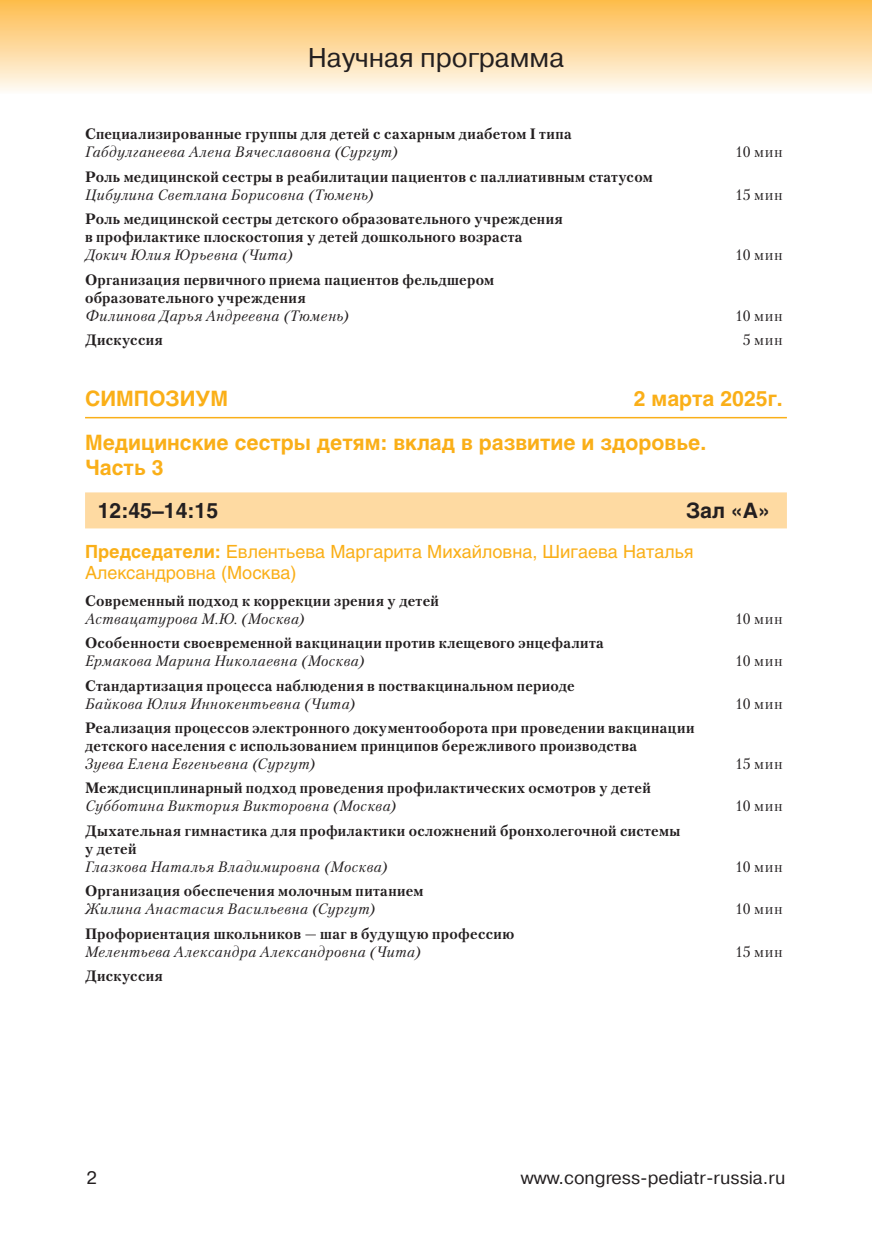
<style>
.page{position:relative;width:872px;height:1234px;background:#fff}
.page>*{position:absolute;margin:0;border:0;box-sizing:border-box;transform-origin:0 0}
.t1{font:27px "Pragmatica";color:#231f20}
.green_noLine_18-02{font:700 21px/25.2px "Helios C";color:#faaf18}
.name_green_18-02-2{font:700 21px "Helios C";color:#faaf18}
.time_s_18-02-2019{font:700 21px "Helios C";color:#231f20}
.кто_18-02-2019{font:18px/21.6px "Helios C";color:#faaf18}
.t2{font:18px "Pragmatica";color:#231f20}
.body_text__BOLD{font:15px/18px "Petersburg Bold Cyrillic";letter-spacing:.02em;color:#231f20}
.body_text_italic{font:15px "Petersburg Italic Cyrillic";letter-spacing:.035em;color:#231f20}
.body_text_italic-2{font:15px "Petersburg Cyrillic";letter-spacing:.035em;color:#231f20}
.body_text__BOLD-2{font:15px "Petersburg Cyrillic";color:#231f20}
.s1{font-weight:700}
</style>
<div class="page">
<div style="left:0;top:0;width:872px;height:94px;background:linear-gradient(to bottom,#febb4b,#fefaf4)"></div>
<hr style="left:85px;top:417px;width:702px;height:1px;background:#faaf18">
<div style="left:85px;top:492px;width:702px;height:36px;background:#fedaa2"></div>
<h1 class="t1" style="left:308px;top:41px;width:258px">Научная программа</h1>
<p class="body_text__BOLD" style="left:85px;top:125px;width:488px">Специализированные группы для детей с сахарным диабетом I типа</p>
<p class="body_text_italic" style="left:85px;top:142px;width:314px">Габдулганеева Алена Вячеславовна (Сургут)</p>
<p class="body_text_italic-2" style="left:735px;top:142px;width:49px">10 мин</p>
<p class="body_text__BOLD" style="left:85px;top:168px;width:569px">Роль медицинской сестры в реабилитации пациентов с паллиативным статусом</p>
<p class="body_text_italic" style="left:85px;top:185px;width:290px">Цибулина Светлана Борисовна (Тюмень)</p>
<p class="body_text_italic-2" style="left:735px;top:184px;width:49px">15 мин</p>
<p class="body_text__BOLD" style="left:85px;top:210px;width:479px">Роль медицинской сестры детского образовательного учреждения в профилактике плоскостопия у детей дошкольного возраста</p>
<p class="body_text_italic" style="left:85px;top:245px;width:209px">Докич Юлия Юрьевна (Чита)</p>
<p class="body_text_italic-2" style="left:735px;top:244px;width:49px">10 мин</p>
<p class="body_text__BOLD" style="left:85px;top:271px;width:411px">Организация первичного приема пациентов фельдшером образовательного учреждения</p>
<p class="body_text_italic" style="left:85px;top:305px;width:265px">Филинова Дарья Андреевна (Тюмень)</p>
<p class="body_text_italic-2" style="left:735px;top:305px;width:49px">10 мин</p>
<p class="body_text__BOLD" style="left:85px;top:331px;width:79px">Дискуссия</p>
<p class="body_text__BOLD-2" style="left:742px;top:329px;width:41px">5 мин</p>
<p class="name_green_18-02-2" style="left:85px;top:386px;width:144px">СИМПОЗИУМ</p>
<p class="name_green_18-02-2" style="left:634px;top:386px;width:150px">2 марта 2025г.</p>
<p class="green_noLine_18-02" style="left:85px;top:429px;width:622px">Медицинские сестры детям: вклад в развитие и здоровье.<br>Часть 3</p>
<p class="time_s_18-02-2019" style="left:98px;top:498px;width:122px">12:45–14:15</p>
<p class="time_s_18-02-2019" style="left:686px;top:498px;width:85px">Зал «А»</p>
<p class="кто_18-02-2019" style="left:85px;top:540px;width:610px"><span class="s1">Председатели:</span> Евлентьева Маргарита Михайловна, Шигаева Наталья<br>Александровна (Москва)</p>
<p class="body_text__BOLD" style="left:85px;top:591px;width:355px">Современный подход к коррекции зрения у детей</p>
<p class="body_text_italic" style="left:85px;top:608px;width:221px">Аствацатурова М.Ю. (Москва)</p>
<p class="body_text_italic-2" style="left:735px;top:608px;width:49px">10 мин</p>
<p class="body_text__BOLD" style="left:85px;top:634px;width:520px">Особенности своевременной вакцинации против клещевого энцефалита</p>
<p class="body_text_italic" style="left:85px;top:651px;width:281px">Ермакова Марина Николаевна (Москва)</p>
<p class="body_text_italic-2" style="left:735px;top:650px;width:49px">10 мин</p>
<p class="body_text__BOLD" style="left:85px;top:676px;width:491px">Стандартизация процесса наблюдения в поствакцинальном периоде</p>
<p class="body_text_italic" style="left:85px;top:693px;width:272px">Байкова Юлия Иннокентьевна (Чита)</p>
<p class="body_text_italic-2" style="left:735px;top:692px;width:49px">10 мин</p>
<p class="body_text__BOLD" style="left:85px;top:719px;width:611px">Реализация процессов электронного документооборота при проведении вакцинации детского населения с использованием принципов бережливого производства</p>
<p class="body_text_italic" style="left:85px;top:753px;width:232px">Зуева Елена Евгеньевна (Сургут)</p>
<p class="body_text_italic-2" style="left:735px;top:753px;width:49px">15 мин</p>
<p class="body_text__BOLD" style="left:85px;top:779px;width:567px">Междисциплинарный подход проведения профилактических осмотров у детей</p>
<p class="body_text_italic" style="left:85px;top:796px;width:313px">Субботина Виктория Викторовна (Москва)</p>
<p class="body_text_italic-2" style="left:735px;top:795px;width:49px">10 мин</p>
<p class="body_text__BOLD" style="left:85px;top:821px;width:597px">Дыхательная гимнастика для профилактики осложнений бронхолегочной системы у детей</p>
<p class="body_text_italic" style="left:85px;top:856px;width:304px">Глазкова Наталья Владимировна (Москва)</p>
<p class="body_text_italic-2" style="left:735px;top:856px;width:49px">10 мин</p>
<p class="body_text__BOLD" style="left:85px;top:882px;width:340px">Организация обеспечения молочным питанием</p>
<p class="body_text_italic" style="left:85px;top:898px;width:292px">Жилина Анастасия Васильевна (Сургут)</p>
<p class="body_text_italic-2" style="left:735px;top:898px;width:49px">10 мин</p>
<p class="body_text__BOLD" style="left:85px;top:924px;width:431px">Профориентация школьников — шаг в будущую профессию</p>
<p class="body_text_italic" style="left:85px;top:941px;width:337px">Мелентьева Александра Александровна (Чита)</p>
<p class="body_text_italic-2" style="left:735px;top:940px;width:49px">15 мин</p>
<p class="body_text__BOLD" style="left:85px;top:966px;width:79px">Дискуссия</p>
<p class="t2" style="left:87px;top:1166px;width:12px">2</p>
<p class="t2" style="left:521px;top:1166px;width:266px">www.congress-pediatr-russia.ru</p>
</div>
